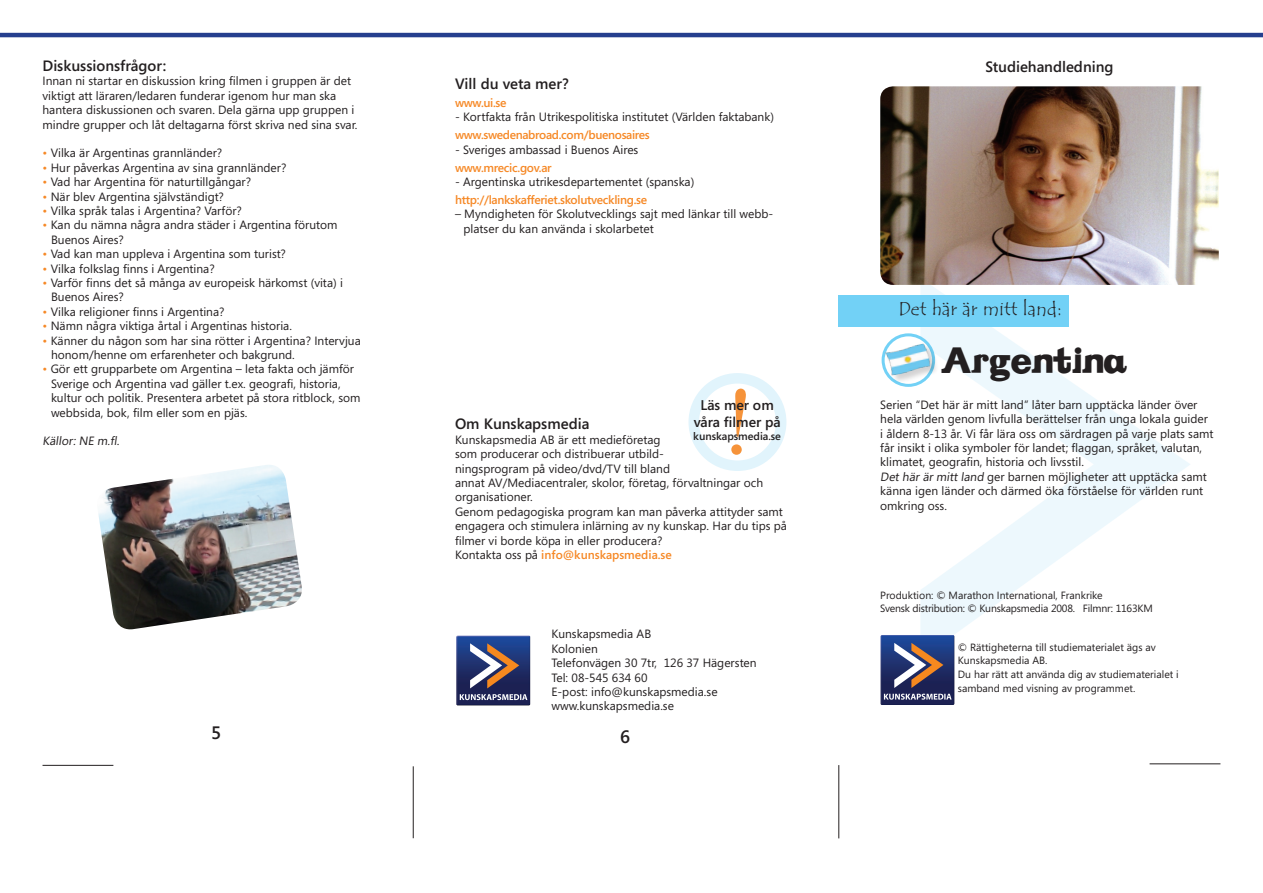
<style>
.page{position:relative;width:1263px;height:893px;background:#fff}
.page>*{position:absolute;margin:0;border:0;box-sizing:border-box;transform-origin:0 0}
.t1{font:38.25px "Vintage";color:#231f20}
.credits___names___wh{font:19.2px "Tempus Sans ITC";color:#231f20}
.t2{font:600 18px "Segoe Media Center";color:#231f20}
.t3{font:600 15px "Segoe Media Center";color:#231f20}
.t4{font:600 14.1px "Segoe Media Center";color:#231f20}
.t5{font:12px/14.4px "Segoe Media Center";color:#231f20}
.t6{font:600 12px "Segoe Media Center";letter-spacing:-.025em;color:#f68927}
.t7{font:600 12px "Segoe Media Center";color:#f68927}
.t8{font:600 10.8px "Segoe Media Center";color:#231f20}
.t9{font:10.5px/14.4px "Segoe Media Center";color:#231f20}
.t10{font:10.5px/13.5px "Segoe Media Center";letter-spacing:-.02em;color:#231f20}
.s1{color:#f68927}
.s2{font-weight:400;color:#231f20}
</style>
<div class="page">
<svg style="left:920px;top:285px;width:270px;height:350px"></svg>
<hr style="left:0;top:33px;width:1263px;height:4px;background:#253f8e">
<img style="left:880px;top:635px;width:74px;height:70px;border-radius:2px">
<img style="left:926px;top:643px;width:17px;height:45px">
<img style="left:894px;top:643px;width:32px;height:45px">
<img style="left:884px;top:694px;width:67px;height:6px">
<img style="left:456px;top:635px;width:74px;height:70px;border-radius:2px">
<img style="left:502px;top:643px;width:17px;height:45px">
<img style="left:470px;top:643px;width:32px;height:45px">
<img style="left:460px;top:694px;width:67px;height:6px">
<img style="left:880px;top:86px;width:339px;height:199px;border-radius:13px">
<hr style="left:1149px;top:764px;width:71px;height:1px;background:#231f20">
<hr style="left:43px;top:765px;width:70px;height:1px;background:#231f20">
<hr style="left:413px;top:766px;width:1px;height:72px;background:#231f20">
<hr style="left:838px;top:765px;width:1px;height:73px;background:#231f20">
<div style="left:838px;top:295px;width:231px;height:31px;background:#72d1f6"></div>
<img style="left:98px;top:465px;width:204px;height:165px">
<svg style="left:694px;top:378px;width:87px;height:88px"></svg>
<div style="left:688px;top:373px;width:98px;height:98px;border:10px solid #e1f4fc;border-radius:50%"></div>
<div style="left:882px;top:333px;width:53px;height:54px;border:3px solid #72d1f6;border-radius:50%"></div>
<div style="left:885px;top:343px;width:55px;height:42px;background:#231f20;opacity:.2"></div>
<img style="left:881px;top:339px;width:58px;height:41px">
<svg style="left:731px;top:388px;width:15px;height:67px"></svg>
<p class="t3" style="left:43px;top:57px;width:125px">Diskussionsfrågor:</p>
<p class="t3" style="left:985px;top:58px;width:130px">Studiehandledning</p>
<p class="t5" style="left:43px;top:74px;width:316px">Innan ni startar en diskussion kring filmen i gruppen är det viktigt att läraren/ledaren funderar igenom hur man ska hantera diskussionen och svaren. Dela gärna upp gruppen i mindre grupper och låt deltagarna först skriva ned sina svar.</p>
<p class="t5" style="left:43px;top:146px;width:181px"><span class="s1">•</span> Vilka är Argentinas grannländer?</p>
<p class="t5" style="left:43px;top:160px;width:245px"><span class="s1">•</span> Hur påverkas Argentina av sina grannländer?</p>
<p class="t5" style="left:43px;top:175px;width:210px"><span class="s1">•</span> Vad har Argentina för naturtillgångar?</p>
<p class="t5" style="left:43px;top:189px;width:183px"><span class="s1">•</span> När blev Argentina självständigt?</p>
<p class="t5" style="left:43px;top:204px;width:201px"><span class="s1">•</span> Vilka språk talas i Argentina? Varför?</p>
<p class="t5" style="left:43px;top:218px;width:296px"><span class="s1">•</span> Kan du nämna några andra städer i Argentina förutom</p>
<p class="t5" style="left:51px;top:232px;width:74px">Buenos Aires?</p>
<p class="t5" style="left:43px;top:247px;width:245px"><span class="s1">•</span> Vad kan man uppleva i Argentina som turist?</p>
<p class="t5" style="left:43px;top:261px;width:174px"><span class="s1">•</span> Vilka folkslag finns i Argentina?</p>
<p class="t5" style="left:43px;top:276px;width:302px"><span class="s1">•</span> Varför finns det så många av europeisk härkomst (vita) i</p>
<p class="t5" style="left:51px;top:290px;width:74px">Buenos Aires?</p>
<p class="t5" style="left:43px;top:304px;width:184px"><span class="s1">•</span> Vilka religioner finns i Argentina?</p>
<p class="t5" style="left:43px;top:319px;width:251px"><span class="s1">•</span> Nämn några viktiga årtal i Argentinas historia.</p>
<p class="t5" style="left:43px;top:333px;width:320px"><span class="s1">•</span> Känner du någon som har sina rötter i Argentina? Intervjua</p>
<p class="t5" style="left:51px;top:348px;width:245px">honom/henne om erfarenheter och bakgrund.</p>
<p class="t5" style="left:43px;top:362px;width:313px"><span class="s1">•</span> Gör ett grupparbete om Argentina – leta fakta och jämför</p>
<p class="t5" style="left:51px;top:376px;width:311px">Sverige och Argentina vad gäller t.ex. geografi, historia, kultur och politik. Presentera arbetet på stora ritblock, som webbsida, bok, film eller som en pjäs.</p>
<p class="t5" style="left:43px;top:434px;width:80px">Källor: NE m.fl.</p>
<p class="t3" style="left:455px;top:75px;width:115px">Vill du veta mer?</p>
<p class="t6" style="left:455px;top:96px;width:53px">www.ui.se</p>
<p class="t5" style="left:455px;top:110px;width:320px">- Kortfakta från Utrikespolitiska institutet (Världen faktabank)</p>
<p class="t6" style="left:455px;top:128px;width:196px">www.swedenabroad.com/buenosaires</p>
<p class="t5" style="left:455px;top:142px;width:185px">- Sveriges ambassad i Buenos Aires</p>
<p class="t6" style="left:455px;top:161px;width:98px">www.mrecic.gov.ar</p>
<p class="t5" style="left:455px;top:175px;width:241px">- Argentinska utrikesdepartementet (spanska)</p>
<p class="t6" style="left:455px;top:193px;width:194px">http://lankskafferiet.skolutveckling.se</p>
<p class="t5" style="left:455px;top:207px;width:320px">– Myndigheten för Skolutvecklings sajt med länkar till webb-</p>
<p class="t5" style="left:463px;top:221px;width:192px">platser du kan använda i skolarbetet</p>
<p class="credits___names___wh" style="left:898px;top:297px;width:165px">Det här är mitt land:</p>
<p class="t1" style="left:941px;top:337px;width:188px">Argentina</p>
<p class="t5" style="left:880px;top:398px;width:335px">Serien “Det här är mitt land” låter barn upptäcka länder över hela världen genom livfulla berättelser från unga lokala guider i åldern 8-13 år. Vi får lära oss om särdragen på varje plats samt får insikt i olika symboler för landet; flaggan, språket, valutan, klimatet, geografin, historia och livsstil.</p>
<p class="t5" style="left:880px;top:470px;width:328px">Det här är mitt land ger barnen möjligheter att upptäcka samt känna igen länder och därmed öka förståelse för världen runt omkring oss.</p>
<p class="t4" style="left:700px;top:397px;width:75px">Läs mer om</p>
<p class="t4" style="left:694px;top:414px;width:88px">våra filmer på</p>
<p class="t8" style="left:693px;top:430px;width:89px">kunskapsmedia.se</p>
<p class="t3" style="left:455px;top:415px;width:136px">Om Kunskapsmedia</p>
<p class="t5" style="left:455px;top:432px;width:310px">Kunskapsmedia AB är ett medieföretag<br>som producerar och distribuerar utbild-<br>ningsprogram på video/dvd/TV till bland<br>annat AV/Mediacentraler, skolor, företag, förvaltningar och organisationer.</p>
<p class="t5" style="left:455px;top:504px;width:333px">Genom pedagogiska program kan man påverka attityder samt engagera och stimulera inlärning av ny kunskap. Har du tips på filmer vi borde köpa in eller producera?</p>
<p class="t7" style="left:455px;top:548px;width:218px"><span class="s2">Kontakta oss på</span> info@kunskapsmedia.se</p>
<p class="t5" style="left:551px;top:627px;width:101px">Kunskapsmedia AB</p>
<p class="t5" style="left:551px;top:641px;width:48px">Kolonien</p>
<p class="t5" style="left:551px;top:656px;width:207px">Telefonvägen 30 7tr, 126 37 Hägersten</p>
<p class="t5" style="left:551px;top:670px;width:98px">Tel: 08-545 634 60</p>
<p class="t5" style="left:551px;top:685px;width:168px">E-post: info@kunskapsmedia.se</p>
<p class="t5" style="left:551px;top:699px;width:124px">www.kunskapsmedia.se</p>
<p class="t2" style="left:211px;top:723px;width:12px">5</p>
<p class="t2" style="left:620px;top:726px;width:12px">6</p>
<p class="t10" style="left:880px;top:588px;width:274px">Produktion: © Marathon International, Frankrike<br>Svensk distribution: © Kunskapsmedia 2008. Filmnr: 1163KM</p>
<p class="t9" style="left:958px;top:640px;width:199px">© Rättigheterna till studiematerialet ägs av</p>
<p class="t9" style="left:958px;top:653px;width:91px">Kunskapsmedia AB.</p>
<p class="t9" style="left:958px;top:667px;width:222px">Du har rätt att använda dig av studiematerialet i samband med visning av programmet.</p>
</div>
